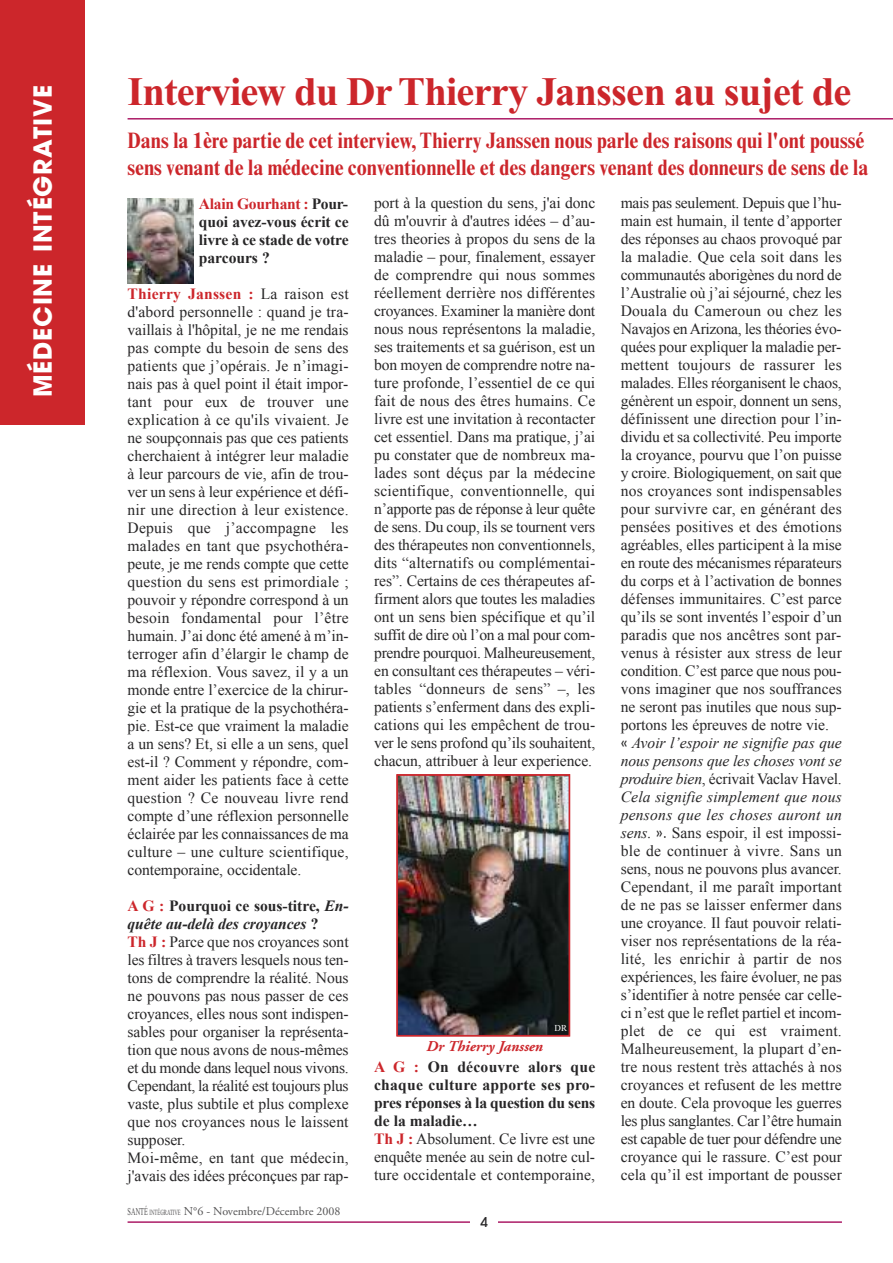
<style>
.page{position:relative;width:893px;height:1263px;background:#fff}
.page>*{position:absolute;margin:0;border:0;box-sizing:border-box;transform-origin:0 0}
.t1{font:700 40.5px "Times New Roman";letter-spacing:-.02em;color:#cc262b}
.t2{font:700 24.75px "Avant Garde";letter-spacing:.03em;color:#fff}
.t3{font:700 condensed 22.5px/27px "Times New Roman";color:#cc262b}
.t4{font:15.6px/18px "Times New Roman";letter-spacing:-.005em;color:#272627;text-align:justify}
.t5{font:700 15.6px/18px "Times New Roman";letter-spacing:-.005em;color:#272627;text-align:justify}
.t6{font:italic 700 15px "Adobe Garamond";color:#cc262b}
.t7{font:500 13.5px "Avant Garde";color:#272627}
.t8{font:12px "Adobe Garamond";color:#525152}
.t9{font:9px "Times New Roman";color:#fff}
.s1{color:#cc262b}
.s2{font-weight:700;color:#cc262b}
.s3{font-weight:700}
.s4{font-weight:700;font-style:italic}
.s5{font-family:"Times New Roman";font-size:10.5px}
.s6{font-family:"Times New Roman";font-size:7.8px}
.s7{font-weight:400}
.s8{font-family:"Avant Garde"}
.s9{font-style:italic}
</style>
<div class="page">
<hr style="left:128px;top:1221px;width:714px;height:2px;background:#ac1c67">
<div style="left:470px;top:1207px;width:28px;height:28px;background:#fff"></div>
<div style="left:0;top:0;width:85px;height:425px;background:#cc262b"></div>
<hr style="left:128px;top:118px;width:765px;height:2px;background:#ac1c67">
<img style="left:399px;top:777px;width:168px;height:256px">
<div style="left:397px;top:775px;width:172px;height:260px;border:1px solid #cc272d"></div>
<img style="left:128px;top:198px;width:65px;height:85px">
<h2 class="t2" style="left:33px;top:397px;width:314px;rotate:-90deg">MÉDECINE INTÉGRATIVE</h2>
<h1 class="t1" style="left:128px;top:78px;width:725px">Interview du Dr Thierry Janssen au sujet de</h1>
<h3 class="t3" style="left:128px;top:130px;width:742px">Dans la 1ère partie de cet interview, Thierry Janssen nous parle des raisons qui l'ont poussé sens venant de la médecine conventionnelle et des dangers venant des donneurs de sens de la</h3>
<p class="t5" style="left:199px;top:194px;width:151px"><span class="s1">Alain Gourhant :</span> Pour&shy;quoi avez-vous écrit ce livre à ce stade de votre parcours ?</p>
<p class="t4" style="left:128px;top:284px;width:223px"><span class="s2">Thierry Janssen :</span> La raison est d'abord personnelle : quand je tra&shy;vaillais à l'hôpital, je ne me rendais pas compte du besoin de sens des patients que j’opérais. Je n’imagi&shy;nais pas à quel point il était impor&shy;tant pour eux de trouver une explication à ce qu'ils vivaient. Je ne soupçonnais pas que ces patients cherchaient à intégrer leur maladie à leur parcours de vie, afin de trou&shy;ver un sens à leur expérience et défi&shy;nir une direction à leur existence.<br>Depuis que j’accompagne les malades en tant que psychothéra&shy;peute, je me rends compte que cette question du sens est primordiale ; pouvoir y répondre correspond à un besoin fondamental pour l’être humain. J’ai donc été amené à m’in&shy;terroger afin d’élargir le champ de ma réflexion. Vous savez, il y a un monde entre l’exercice de la chirur&shy;gie et la pratique de la psychothéra&shy;pie. Est-ce que vraiment la maladie a un sens? Et, si elle a un sens, quel est-il ? Comment y répondre, com&shy;ment aider les patients face à cette question ? Ce nouveau livre rend compte d’une réflexion personnelle éclairée par les connaissances de ma culture – une culture scientifique, contemporaine, occidentale.</p>
<p class="t4" style="left:128px;top:896px;width:223px;text-align:left"><span class="s2">A G :</span> <span class="s3">Pourquoi ce sous-titre,</span> <span class="s4">En&shy;quête au-delà des croyances</span> <span class="s3">?<br></span><span class="s2">Th J :</span> Parce que nos croyances sont les filtres à travers lesquels nous ten&shy;tons de comprendre la réalité. Nous ne pouvons pas nous passer de ces croyances, elles nous sont indispen&shy;sables pour organiser la représenta&shy;tion que nous avons de nous-mêmes et du monde dans lequel nous vivons.<br>Cependant, la réalité est toujours plus vaste, plus subtile et plus complexe que nos croyances nous le laissent supposer.<br>Moi-même, en tant que médecin, j'avais des idées préconçues par rap-</p>
<p class="t8" style="left:128px;top:1206px;width:214px"><span class="s5">SANTÉ</span> <span class="s6">INTÉGRATIVE</span> N°6 - Novembre/Décembre 2008</p>
<p class="t4" style="left:374px;top:194px;width:223px">port à la question du sens, j'ai donc dû m'ouvrir à d'autres idées – d’au&shy;tres theories à propos du sens de la maladie – pour, finalement, essayer de comprendre qui nous sommes réellement derrière nos différentes croyances. Examiner la manière dont nous nous représentons la maladie, ses traitements et sa guérison, est un bon moyen de comprendre notre na&shy;ture profonde, l’essentiel de ce qui fait de nous des êtres humains. Ce livre est une invitation à recontacter cet essentiel. Dans ma pratique, j’ai pu constater que de nombreux ma&shy;lades sont déçus par la médecine scientifique, conventionnelle, qui n’apporte pas de réponse à leur quête de sens. Du coup, ils se tournent vers des thérapeutes non conventionnels, dits “alternatifs ou complémentai&shy;res”. Certains de ces thérapeutes af&shy;firment alors que toutes les maladies ont un sens bien spécifique et qu’il suffit de dire où l’on a mal pour com&shy;prendre pourquoi. Malheureusement, en consultant ces thérapeutes – véri&shy;tables “donneurs de sens” –, les patients s’enferment dans des expli&shy;cations qui les empêchent de trou&shy;ver le sens profond qu’ils souhaitent, chacun, attribuer à leur experience.</p>
<p class="t6" style="left:426px;top:1040px;width:118px">Dr Thierry Janssen</p>
<p class="t9" style="left:555px;top:1023px;width:14px">DR</p>
<p class="t5" style="left:374px;top:1058px;width:223px;text-align:left"><span class="s1">A G :</span> On découvre alors que chaque culture apporte ses pro&shy;pres réponses à la question du sens de la maladie…<br><span class="s1">Th J :</span> <span class="s7">Absolument. Ce livre est une enquête menée au sein de notre cul&shy;ture occidentale et contemporaine,</span></p>
<p class="t7" style="left:480px;top:1216px;width:9px">4</p>
<p class="t4" style="left:621px;top:194px;width:223px;text-align:left">mais pas seulement. Depuis que l’hu&shy;main est humain, il tente d’apporter des réponses au chaos provoqué par la maladie. Que cela soit dans les communautés aborigènes du nord de l’Australie où j’ai séjourné, chez les Douala du Cameroun ou chez les Navajos enArizona, les théories évo&shy;quées pour expliquer la maladie per&shy;mettent toujours de rassurer les malades. Elles réorganisent le chaos, génèrent un espoir, donnent un sens, définissent une direction pour l’in&shy;dividu et sa collectivité. Peu importe la croyance, pourvu que l’on puisse y croire. Biologiquement, on sait que nos croyances sont indispensables pour survivre car, en générant des pensées positives et des émotions agréables, elles participent à la mise en route des mécanismes réparateurs du corps et à l’activation de bonnes défenses immunitaires. C’est parce qu’ils se sont inventés l’espoir d’un paradis que nos ancêtres sont par&shy;venus à résister aux stress de leur condition. C’est parce que nous pou&shy;vons imaginer que nos souffrances ne seront pas inutiles que nous sup&shy;portons les épreuves de notre vie.<br><span class="s8">«</span> <span class="s9">Avoir l’espoir ne signifie pas que nous pensons que les choses vont se produire bien</span>, écrivait Vaclav Havel.<br><span class="s9">Cela signifie simplement que nous pensons que les choses auront un sens.</span> <span class="s8">».</span> Sans espoir, il est impossi&shy;ble de continuer à vivre. Sans un sens, nous ne pouvons plus avancer.<br>Cependant, il me paraît important de ne pas se laisser enfermer dans une croyance. Il faut pouvoir relati&shy;viser nos représentations de la réa&shy;lité, les enrichir à partir de nos expériences, les faire évoluer, ne pas s’identifier à notre pensée car celle&shy;ci n’est que le reflet partiel et incom&shy;plet de ce qui est vraiment.<br>Malheureusement, la plupart d’en&shy;tre nous restent très attachés à nos croyances et refusent de les mettre en doute. Cela provoque les guerres les plus sanglantes. Car l’être humain est capable de tuer pour défendre une croyance qui le rassure. C’est pour cela qu’il est important de pousser</p>
</div>
